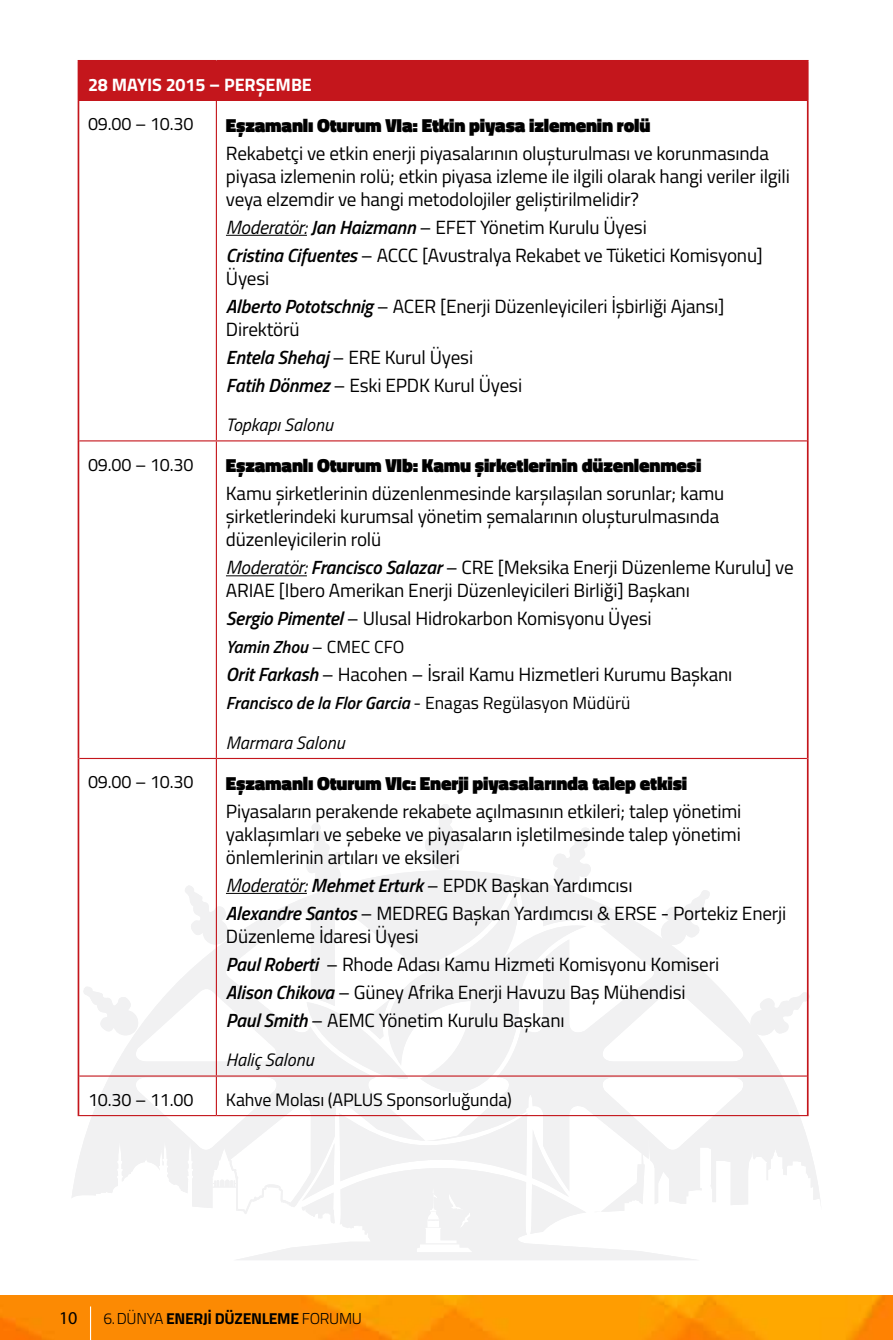
<style>
.page{position:relative;width:893px;height:1340px;background:#fff}
.page>*{position:absolute;margin:0;border:0;box-sizing:border-box;transform-origin:0 0}
.t1{font:19.12px/28.1px "Titillium Web";letter-spacing:-.01em;color:#000}
.t2{font:900 19.12px "Titillium Web";letter-spacing:-.01em;color:#000}
.t3{font:18.22px "Myriad Pro";color:#000}
.t4{font:18px "Titillium Web";letter-spacing:-.01em;color:#000}
.t5{font:italic 18px "Titillium Web";color:#000}
.t6{font:700 18px "Titillium Web";color:#fff}
.t7{font:italic 600 17.55px "Titillium Web";color:#000}
.t8{font:700 15.75px "Titillium Web";letter-spacing:-.02em;color:#000}
.s1{font-style:italic}
.s2{font-weight:600;font-style:italic}
.s3{font-weight:400;font-style:normal}
.s4{font-weight:300}
</style>
<div class="page">
<img style="left:0;top:1295px;width:893px;height:44px">
<hr style="left:90px;top:1306px;width:1px;height:33px;background:#fff">
<svg style="left:72px;top:870px;width:748px;height:335px"></svg>
<svg style="left:183px;top:804px;width:527px;height:456px"></svg>
<div style="left:78px;top:61px;width:730px;height:39px;background:#c4161c"></div>
<hr style="left:78px;top:60px;width:138px;height:2px;background:#c4161c">
<hr style="left:216px;top:60px;width:593px;height:2px;background:#c4161c">
<hr style="left:807px;top:62px;width:2px;height:38px;background:#c4161c">
<hr style="left:78px;top:100px;width:1px;height:341px;background:#c4161c">
<hr style="left:807px;top:100px;width:2px;height:341px;background:#c4161c">
<hr style="left:78px;top:441px;width:1px;height:317px;background:#c4161c">
<hr style="left:807px;top:441px;width:2px;height:317px;background:#c4161c">
<hr style="left:78px;top:758px;width:1px;height:318px;background:#c4161c">
<hr style="left:807px;top:758px;width:2px;height:318px;background:#c4161c">
<hr style="left:78px;top:1076px;width:1px;height:39px;background:#c4161c">
<hr style="left:807px;top:1076px;width:2px;height:39px;background:#c4161c">
<hr style="left:79px;top:100px;width:137px;height:1px;background:#c4161c">
<hr style="left:216px;top:100px;width:591px;height:1px;background:#c4161c">
<hr style="left:216px;top:101px;width:1px;height:339px;background:#c4161c">
<hr style="left:79px;top:440px;width:137px;height:1px;background:#c4161c">
<hr style="left:216px;top:440px;width:591px;height:1px;background:#c4161c">
<hr style="left:216px;top:441px;width:1px;height:317px;background:#c4161c">
<hr style="left:79px;top:758px;width:137px;height:1px;background:#c4161c">
<hr style="left:216px;top:758px;width:591px;height:1px;background:#c4161c">
<hr style="left:216px;top:759px;width:1px;height:316px;background:#c4161c">
<hr style="left:79px;top:1075px;width:137px;height:1px;background:#c4161c">
<hr style="left:216px;top:1075px;width:591px;height:1px;background:#c4161c">
<hr style="left:216px;top:1076px;width:1px;height:39px;background:#c4161c">
<hr style="left:78px;top:1115px;width:138px;height:1px;background:#c4161c">
<hr style="left:216px;top:1115px;width:593px;height:1px;background:#c4161c">
<hr style="left:226px;top:235px;width:81px;height:1px;background:#000">
<hr style="left:226px;top:575px;width:81px;height:1px;background:#000">
<hr style="left:226px;top:893px;width:81px;height:1px;background:#000">
<p class="t6" style="left:88px;top:71px;width:225px">28 MAYIS 2015 – PERŞEMBE</p>
<p class="t4" style="left:88px;top:111px;width:107px">09.00 – 10.30</p>
<p class="t2" style="left:226px;top:111px;width:426px">Eşzamanlı Oturum VIa: Etkin piyasa izlemenin rolü</p>
<p class="t1" style="left:226px;top:141px;width:565px;line-height:22.9px">Rekabetçi ve etkin enerji piyasalarının oluşturulması ve korunmasında piyasa izlemenin rolü; etkin piyasa izleme ile ilgili olarak hangi veriler ilgili veya elzemdir ve hangi metodolojiler geliştirilmelidir?</p>
<p class="t1" style="left:226px;top:212px;width:538px"><span class="s1">Moderatör:</span> <span class="s2">Jan Haizmann</span> – EFET Yönetim Kurulu Üyesi<br><span class="s2">Cristina Cifuentes</span> – ACCC [Avustralya Rekabet ve Tüketici Komisyonu]</p>
<p class="t1" style="left:226px;top:263px;width:500px">Üyesi<br><span class="s2">Alberto Pototschnig</span> – ACER [Enerji Düzenleyicileri İşbirliği Ajansı]</p>
<p class="t1" style="left:226px;top:314px;width:298px">Direktörü<br><span class="s2">Entela Shehaj</span> – ERE Kurul Üyesi<br><span class="s2">Fatih Dönmez</span> – Eski EPDK Kurul Üyesi</p>
<p class="t5" style="left:226px;top:412px;width:109px">Topkapı Salonu</p>
<p class="t4" style="left:88px;top:451px;width:107px">09.00 – 10.30</p>
<p class="t2" style="left:226px;top:451px;width:477px">Eşzamanlı Oturum VIb: Kamu şirketlerinin düzenlenmesi</p>
<p class="t1" style="left:226px;top:481px;width:500px;line-height:22.9px">Kamu şirketlerinin düzenlenmesinde karşılaşılan sorunlar; kamu şirketlerindeki kurumsal yönetim şemalarının oluşturulmasında düzenleyicilerin rolü</p>
<p class="t1" style="left:226px;top:555px;width:569px;line-height:22.9px"><span class="s1">Moderatör:</span> <span class="s2">Francisco Salazar</span> – CRE [Meksika Enerji Düzenleme Kurulu] ve<br>ARIAE [Ibero Amerikan Enerji Düzenleyicileri Birliği] Başkanı</p>
<p class="t1" style="left:226px;top:603px;width:427px"><span class="s2">Sergio Pimentel</span> – Ulusal Hidrokarbon Komisyonu Üyesi</p>
<p class="t7" style="left:226px;top:633px;width:180px">Yamin Zhou <span class="s3">– CMEC CFO</span></p>
<p class="t1" style="left:226px;top:659px;width:508px"><span class="s2">Orit Farkash</span> – Hacohen – İsrail Kamu Hizmetleri Kurumu Başkanı</p>
<p class="t7" style="left:226px;top:690px;width:406px">Francisco de la Flor Garcia <span class="s3">- Enagas Regülasyon Müdürü</span></p>
<p class="t5" style="left:226px;top:729px;width:120px">Marmara Salonu</p>
<p class="t4" style="left:88px;top:769px;width:107px">09.00 – 10.30</p>
<p class="t2" style="left:226px;top:769px;width:463px">Eşzamanlı Oturum VIc: Enerji piyasalarında talep etkisi</p>
<p class="t1" style="left:226px;top:798px;width:517px;line-height:22.9px;text-align:justify">Piyasaların perakende rekabete açılmasının etkileri; talep yönetimi yaklaşımları ve şebeke ve piyasaların işletilmesinde talep yönetimi önlemlerinin artıları ve eksileri</p>
<p class="t1" style="left:226px;top:870px;width:562px"><span class="s1">Moderatör:</span> <span class="s2">Mehmet Erturk</span> – EPDK Başkan Yardımcısı<br><span class="s2">Alexandre Santos</span> – MEDREG Başkan Yardımcısı &amp; ERSE - Portekiz Enerji</p>
<p class="t1" style="left:226px;top:921px;width:495px">Düzenleme İdaresi Üyesi<br><span class="s2">Paul Roberti</span> – Rhode Adası Kamu Hizmeti Komisyonu Komiseri <span class="s2">Alison Chikova</span> – Güney Afrika Enerji Havuzu Baş Mühendisi <span class="s2">Paul Smith</span> – AEMC Yönetim Kurulu Başkanı</p>
<p class="t5" style="left:226px;top:1046px;width:89px">Haliç Salonu</p>
<p class="t4" style="left:88px;top:1086px;width:107px">10.30 – 11.00</p>
<p class="t4" style="left:226px;top:1086px;width:288px">Kahve Molası (APLUS Sponsorluğunda)</p>
<p class="t3" style="left:59px;top:1306px;width:20px">10</p>
<p class="t8" style="left:103px;top:1306px;width:260px"><span class="s4">6.DÜNYA</span> ENERJİ DÜZENLEME <span class="s4">FORUMU</span></p>
</div>
